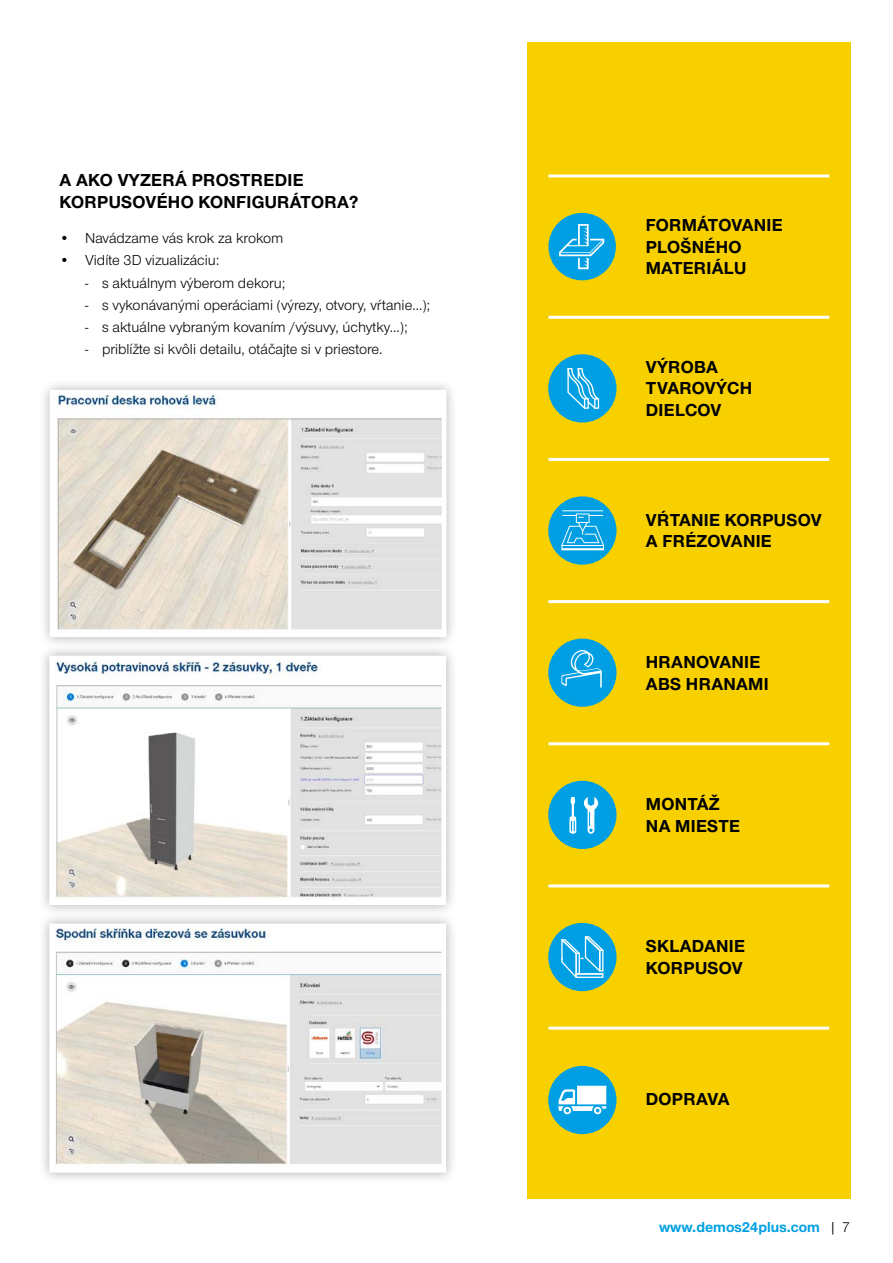
<style>
.page{position:relative;width:893px;height:1263px;background:#fff}
.page>*{position:absolute;margin:0;border:0;box-sizing:border-box;transform-origin:0 0}
.t1{font:700 18px/21.6px "Nimbus Sans Novus TOT";letter-spacing:.015em;color:#000}
.t2{font:15px "Nimbus Sans Novus TOT";color:#000}
.t3{font:700 15px "Nimbus Sans Novus TOT";color:#009fe3}
.s1{font-weight:400;color:#000}
</style>
<div class="page">
<div style="left:38px;top:378px;width:420px;height:270px;background:#000;opacity:.3"></div>
<img style="left:56px;top:396px;width:384px;height:235px">
<div style="left:38px;top:644px;width:419px;height:272px;background:#000;opacity:.3"></div>
<img style="left:55px;top:662px;width:385px;height:237px">
<div style="left:38px;top:912px;width:419px;height:272px;background:#000;opacity:.3"></div>
<img style="left:55px;top:929px;width:385px;height:237px">
<div style="left:49px;top:923px;width:397px;height:249px;border:5px solid #fff"></div>
<div style="left:527px;top:43px;width:323px;height:1156px;background:#f8d000"></div>
<div style="left:548px;top:213px;width:68px;height:67px;background:#009fe3;border-radius:50%"></div>
<svg style="left:559px;top:224px;width:45px;height:45px"></svg>
<div style="left:548px;top:638px;width:68px;height:69px;background:#009fe3;border-radius:50%"></div>
<svg style="left:561px;top:650px;width:41px;height:38px"></svg>
<div style="left:548px;top:496px;width:68px;height:69px;background:#009fe3;border-radius:50%"></div>
<hr style="left:562px;top:510px;width:41px;height:1px;background:#fff">
<svg style="left:561px;top:513px;width:43px;height:37px"></svg>
<div style="left:548px;top:354px;width:68px;height:68px;background:#009fe3;border-radius:50%"></div>
<svg style="left:567px;top:368px;width:32px;height:41px"></svg>
<div style="left:548px;top:923px;width:68px;height:68px;background:#009fe3;border-radius:50%"></div>
<svg style="left:561px;top:936px;width:43px;height:42px"></svg>
<div style="left:548px;top:781px;width:68px;height:68px;background:#009fe3;border-radius:50%"></div>
<svg style="left:569px;top:797px;width:7px;height:37px"></svg>
<svg style="left:584px;top:797px;width:14px;height:37px"></svg>
<div style="left:548px;top:1066px;width:68px;height:68px;background:#009fe3;border-radius:50%"></div>
<svg style="left:558px;top:1086px;width:48px;height:28px"></svg>
<hr style="left:548px;top:316px;width:281px;height:3px;background:#fff">
<hr style="left:548px;top:174px;width:281px;height:3px;background:#fff">
<hr style="left:548px;top:458px;width:281px;height:3px;background:#fff">
<hr style="left:548px;top:600px;width:281px;height:3px;background:#fff">
<hr style="left:548px;top:742px;width:281px;height:3px;background:#fff">
<hr style="left:548px;top:884px;width:281px;height:3px;background:#fff">
<hr style="left:548px;top:1026px;width:281px;height:3px;background:#fff">
<p class="t1" style="left:60px;top:170px;width:301px">A AKO VYZERÁ PROSTREDIE<br>KORPUSOVÉHO KONFIGURÁTORA?</p>
<p class="t2" style="left:60px;top:230px;width:225px">• Navádzame vás krok za krokom</p>
<p class="t2" style="left:60px;top:252px;width:161px">• Vidíte 3D vizualizáciu:</p>
<p class="t2" style="left:85px;top:274px;width:202px">- s aktuálnym výberom dekoru;</p>
<p class="t2" style="left:85px;top:296px;width:347px">- s vykonávanými operáciami (výrezy, otvory, vŕtanie...);</p>
<p class="t2" style="left:85px;top:319px;width:324px">- s aktuálne vybraným kovaním /výsuvy, úchytky...);</p>
<p class="t2" style="left:85px;top:341px;width:299px">- priblížte si kvôli detailu, otáčajte si v priestore.</p>
<p class="t1" style="left:646px;top:214px;width:139px">FORMÁTOVANIE<br>PLOŠNÉHO<br>MATERIÁLU</p>
<p class="t1" style="left:646px;top:356px;width:108px">VÝROBA<br>TVAROVÝCH<br>DIELCOV</p>
<p class="t1" style="left:646px;top:509px;width:177px">VŔTANIE KORPUSOV<br>A FRÉZOVANIE</p>
<p class="t1" style="left:646px;top:651px;width:124px">HRANOVANIE<br>ABS HRANAMI</p>
<p class="t1" style="left:646px;top:793px;width:96px">MONTÁŽ<br>NA MIESTE</p>
<p class="t1" style="left:646px;top:935px;width:101px">SKLADANIE<br>KORPUSOV</p>
<p class="t1" style="left:646px;top:1088px;width:85px">DOPRAVA</p>
<p class="t3" style="left:659px;top:1218px;width:193px">www.demos24plus.com <span class="s1">| 7</span></p>
</div>
